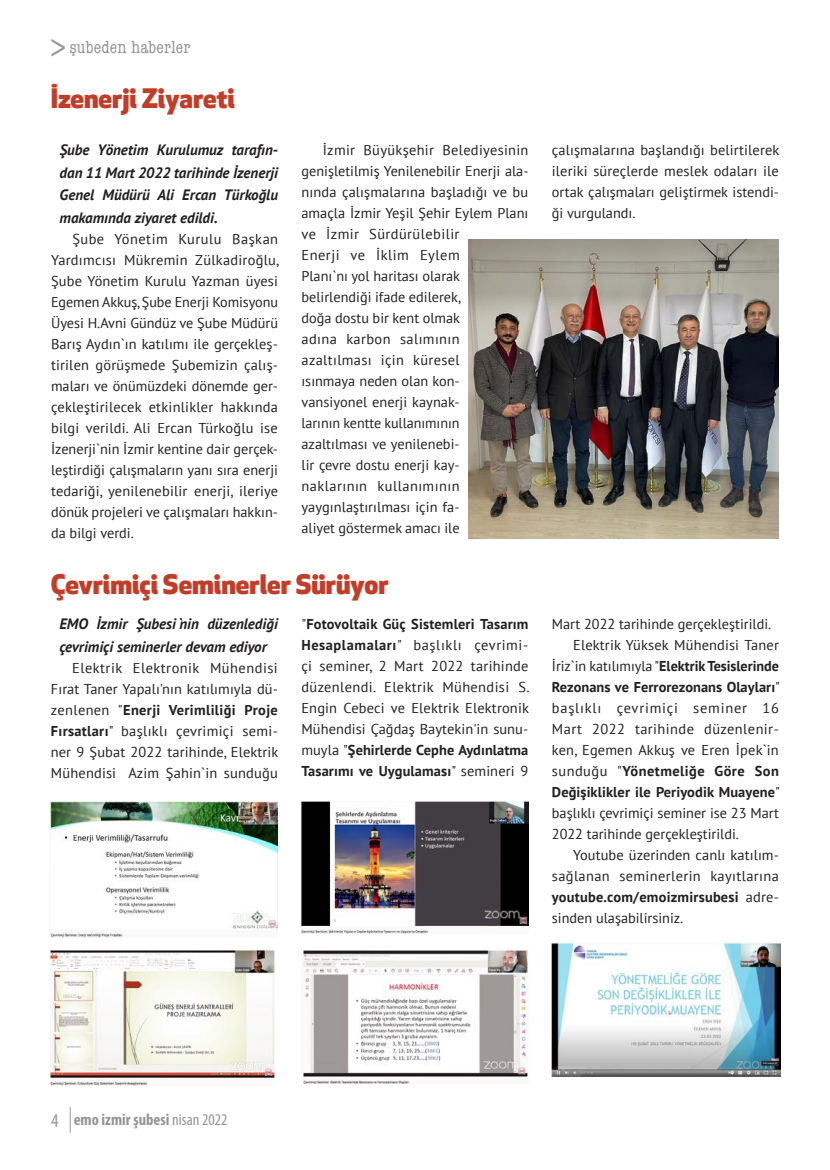
<style>
.page{position:relative;width:830px;height:1170px;background:#fff}
.page>*{position:absolute;margin:0;border:0;box-sizing:border-box;transform-origin:0 0}
.t1{font:800 26.25px "Apex New";color:#c23d28}
.t2{font:condensed 18px "American Typewriter";letter-spacing:.01em;color:#939598}
.t3{font:700 condensed 16.5px "Myriad Pro";color:#939598}
.t4{font:italic 700 15px/22.5px "PT Sans";color:#231f20;text-align:justify}
.t5{font:14.25px/21px "PT Sans";color:#231f20;text-align:justify}
.t6{font:700 14.25px "PT Sans";letter-spacing:.005em;color:#231f20}
.t7{font:14.25px "PT Sans";letter-spacing:.025em;color:#231f20}
.t8{font:14.25px "PT Sans";letter-spacing:.03em;color:#231f20}
.t9{font:14.25px "PT Sans";letter-spacing:.055em;color:#231f20}
.t10{font:700 14.25px "PT Sans";letter-spacing:.03em;color:#231f20}
.s1{font-family:"Apex New";font-stretch:normal;font-size:33px}
.s2{font-weight:700}
.s3{font-weight:400}
.s4{font-weight:400;font-size:19.5px}
</style>
<div class="page">
<svg style="left:70px;top:1107px;width:1px;height:25px"></svg>
<img style="left:468px;top:239px;width:310px;height:299px">
<img style="left:301px;top:950px;width:227px;height:133px">
<img style="left:551px;top:942px;width:228px;height:134px">
<img style="left:49px;top:801px;width:229px;height:136px">
<img style="left:51px;top:950px;width:224px;height:134px">
<img style="left:301px;top:801px;width:227px;height:132px">
<p class="t2" style="left:50px;top:37px;width:142px"><span class="s1">&gt;</span>şubeden haberler</p>
<h1 class="t1" style="left:51px;top:80px;width:186px">İzenerji Ziyareti</h1>
<p class="t4" style="left:60px;top:139px;width:220px">Şube Yönetim Kurulumuz tarafın&shy;dan 11 Mart 2022 tarihinde İzenerji Genel Müdürü Ali Ercan Türkoğlu makamında ziyaret edildi.</p>
<p class="t5" style="left:51px;top:229px;width:229px;text-indent:21px">Şube Yönetim Kurulu Başkan Yardımcısı Mükremin Zülkadiroğlu, Şube Yönetim Kurulu Yazman üyesi Egemen Akkuş, Şube Enerji Komisyonu Üyesi H.Avni Gündüz ve Şube Müdürü Barış Aydın`ın katılımı ile gerçekleş&shy;tirilen görüşmede Şubemizin çalış&shy;maları ve önümüzdeki dönemde ger&shy;çekleştirilecek etkinlikler hakkında bilgi verildi. Ali Ercan Türkoğlu ise İzenerji`nin İzmir kentine dair gerçek&shy;leştirdiği çalışmaların yanı sıra enerji tedariği, yenilenebilir enerji, ileriye dönük projeleri ve çalışmaları hakkın&shy;da bilgi verdi.</p>
<p class="t5" style="left:301px;top:140px;width:228px;text-align:left;text-indent:21px">İzmir Büyükşehir Belediyesinin genişletilmiş Yenilenebilir Enerji ala&shy;nında çalışmalarına başladığı ve bu amaçla İzmir Yeşil Şehir Eylem Planı ve İzmir Sürdürülebilir<br>Enerji ve İklim Eylem<br>Planı`nı yol haritası olarak belirlendiği ifade edilerek,<br>doğa dostu bir kent olmak<br>adına karbon salımının azaltılması için küresel<br>ısınmaya neden olan kon&shy;vansiyonel enerji kaynak-<br>larının kentte kullanımının azaltılması ve yenilenebi-<br>lir çevre dostu enerji kay&shy;naklarının kullanımının yaygınlaştırılması için fa-<br>aliyet göstermek amacı ile</p>
<p class="t5" style="left:551px;top:140px;width:229px">çalışmalarına başlandığı belirtilerek ileriki süreçlerde meslek odaları ile ortak çalışmaları geliştirmek istendi&shy;ği vurgulandı.</p>
<h1 class="t1" style="left:51px;top:566px;width:339px">Çevrimiçi Seminerler Sürüyor</h1>
<p class="t4" style="left:59px;top:613px;width:220px">EMO İzmir Şubesi`nin düzenlediği çevrimiçi seminerler devam ediyor</p>
<p class="t5" style="left:51px;top:658px;width:229px;text-indent:21px">Elektrik Elektronik Mühendisi Fırat Taner Yapalı'nın katılımıyla dü&shy;zenlenen "<span class="s2">Enerji Verimliliği Proje Fırsatları</span>" başlıklı çevrimiçi semi&shy;ner 9 Şubat 2022 tarihinde, Elektrik Mühendisi Azim Şahin`in sunduğu</p>
<p class="t5" style="left:301px;top:613px;width:229px">"<span class="s2">Fotovoltaik Güç Sistemleri Tasarım Hesaplamaları</span>" başlıklı çevrimi&shy;çi seminer, 2 Mart 2022 tarihinde düzenlendi. Elektrik Mühendisi S.<br>Engin Cebeci ve Elektrik Elektronik Mühendisi Çağdaş Baytekin'in sunu&shy;muyla "<span class="s2">Şehirlerde Cephe Aydınlatma Tasarımı ve Uygulaması</span>" semineri 9</p>
<p class="t5" style="left:551px;top:613px;width:221px">Mart 2022 tarihinde gerçekleştirildi.</p>
<p class="t5" style="left:573px;top:634px;width:207px">Elektrik Yüksek Mühendisi Taner</p>
<p class="t6" style="left:551px;top:658px;width:228px"><span class="s3">İriz`in katılımıyla "</span>Elektrik Tesislerinde</p>
<p class="t6" style="left:551px;top:679px;width:229px">Rezonans ve Ferrorezonans Olayları<span class="s3">"</span></p>
<p class="t9" style="left:551px;top:700px;width:228px">başlıklı çevrimiçi seminer 16</p>
<p class="t8" style="left:551px;top:721px;width:228px">Mart 2022 tarihinde düzenlenir-</p>
<p class="t5" style="left:551px;top:739px;width:228px">ken, Egemen Akkuş ve Eren İpek`in</p>
<p class="t10" style="left:551px;top:763px;width:228px"><span class="s3">sunduğu "</span>Yönetmeliğe Göre Son</p>
<p class="t6" style="left:551px;top:784px;width:229px">Değişiklikler ile Periyodik Muayene<span class="s3">"</span></p>
<p class="t5" style="left:551px;top:802px;width:228px">başlıklı çevrimiçi seminer ise 23 Mart</p>
<p class="t5" style="left:551px;top:823px;width:188px">2022 tarihinde gerçekleştirildi.</p>
<p class="t5" style="left:573px;top:844px;width:207px">Youtube üzerinden canlı katılım-</p>
<p class="t7" style="left:551px;top:868px;width:228px">sağlanan seminerlerin kayıtlarına</p>
<p class="t6" style="left:551px;top:889px;width:228px">youtube.com/emoizmirsubesi <span class="s3">adre-</span></p>
<p class="t5" style="left:551px;top:907px;width:133px">sinden ulaşabilirsiniz.</p>
<p class="t3" style="left:51px;top:1109px;width:178px"><span class="s4">4</span> emo izmir şubesi <span class="s3">nisan 2022</span></p>
</div>
